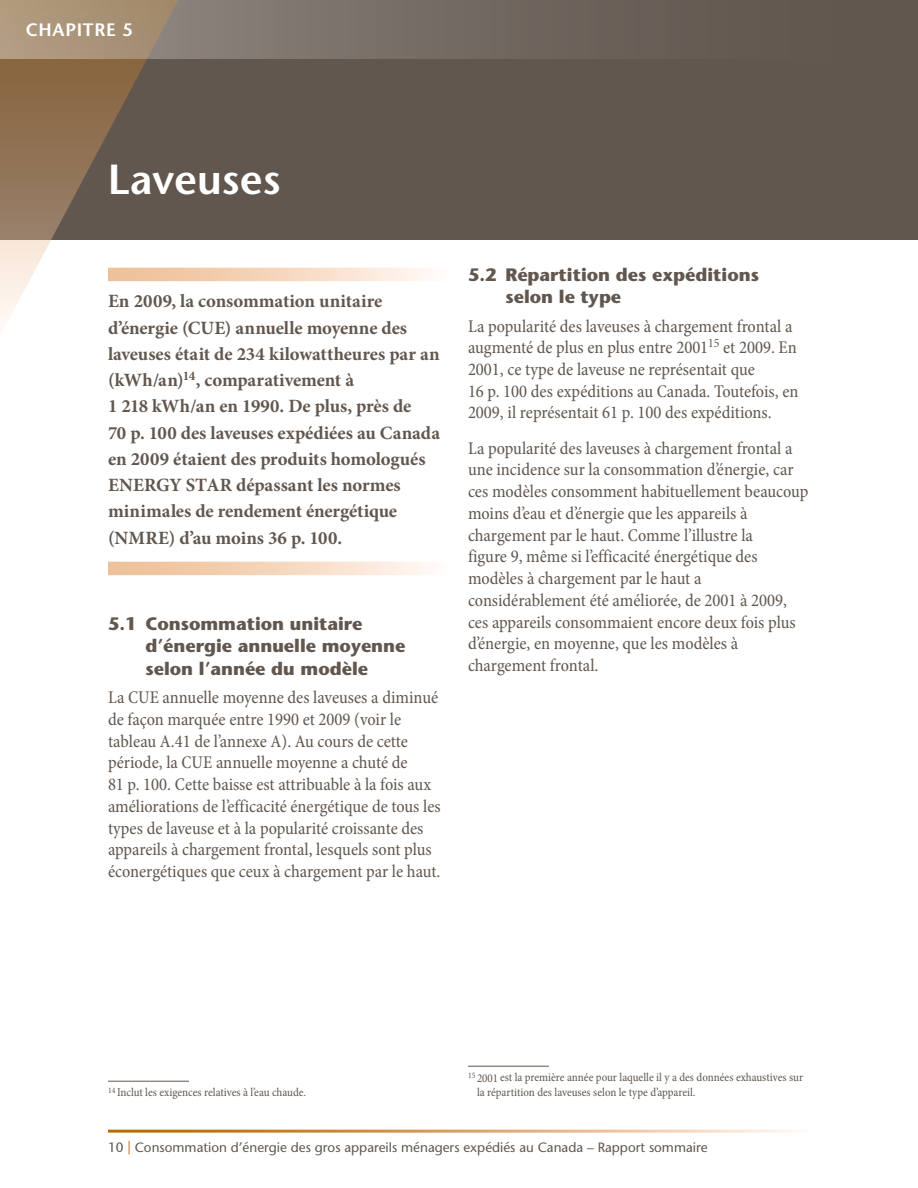
<style>
.page{position:relative;width:918px;height:1188px;background:#fff}
.page>*{position:absolute;margin:0;border:0;box-sizing:border-box;transform-origin:0 0}
.t1{font:600 42px "Stone Sans Std";color:#fff}
.t2{font:700 18.75px/26.2px "Minion Pro";letter-spacing:-.005em;color:#61574f}
.t3{font:condensed 18px/21.8px "Minion Pro";color:#61574f}
.t4{font:700 18px/22.5px "Stone Sans Std";color:#61574f}
.t5{font:600 18px "Stone Sans Std";letter-spacing:.04em;color:#fff}
.t6{font:500 13.5px "Stone Sans Std";color:#61574f}
.t7{font:condensed 12px/15px "Minion Pro";color:#61574f}
.s1{color:#b86e00}
</style>
<div class="page">
<div style="left:0;top:0;width:918px;height:239px;background:#61574f"></div>
<svg style="left:0;top:59px;width:193px;height:264px"></svg>
<svg style="left:0;top:0;width:596px;height:59px"></svg>
<svg style="left:108px;top:268px;width:320px;height:13px;background:#f5d7be"></svg>
<svg style="left:108px;top:562px;width:320px;height:13px;background:#f5d7be"></svg>
<hr style="left:108px;top:1081px;width:81px;height:1px;background:#61574f">
<hr style="left:468px;top:1066px;width:81px;height:1px;background:#61574f">
<p class="t5" style="left:26px;top:19px;width:109px">chapitre 5</p>
<h1 class="t1" style="left:108px;top:154px;width:174px">Laveuses</h1>
<p class="t2" style="left:108px;top:288px;width:334px">En 2009, la consommation unitaire d’énergie (CUE) annuelle moyenne des laveuses était de 234 kilowattheures par an (kWh/an)<sup>14</sup>, comparativement à<br>1 218 kWh/an en 1990. De plus, près de<br>70 p. 100 des laveuses expédiées au Canada en 2009 étaient des produits homologués ENERGY STAR dépassant les normes minimales de rendement énergétique (NMRE) d’au moins 36 p. 100.</p>
<p class="t4" style="left:145px;top:612px;width:262px;text-indent:-37px">5.1 Consommation unitaire d’énergie annuelle moyenne selon l’année du modèle</p>
<p class="t3" style="left:108px;top:687px;width:334px">La CUE annuelle moyenne des laveuses a diminué de façon marquée entre 1990 et 2009 (voir le tableau A.41 de l’annexe A). Au cours de cette période, la CUE annuelle moyenne a chuté de<br>81 p. 100. Cette baisse est attribuable à la fois aux améliorations de l’efficacité énergétique de tous les types de laveuse et à la popularité croissante des appareils à chargement frontal, lesquels sont plus éconergétiques que ceux à chargement par le haut.</p>
<p class="t4" style="left:505px;top:263px;width:255px;text-indent:-37px">5.2 Répartition des expéditions selon le type</p>
<p class="t3" style="left:468px;top:315px;width:332px">La popularité des laveuses à chargement frontal a augmenté de plus en plus entre 2001<sup>15</sup> et 2009. En 2001, ce type de laveuse ne représentait que<br>16 p. 100 des expéditions au Canada. Toutefois, en 2009, il représentait 61 p. 100 des expéditions.</p>
<p class="t3" style="left:468px;top:437px;width:342px">La popularité des laveuses à chargement frontal a une incidence sur la consommation d’énergie, car ces modèles consomment habituellement beaucoup moins d’eau et d’énergie que les appareils à chargement par le haut. Comme l’illustre la<br>figure 9, même si l’efficacité énergétique des modèles à chargement par le haut a considérablement été améliorée, de 2001 à 2009, ces appareils consommaient encore deux fois plus d’énergie, en moyenne, que les modèles à chargement frontal.</p>
<p class="t7" style="left:108px;top:1085px;width:200px"><sup>14</sup> Inclut les exigences relatives à l’eau chaude.</p>
<p class="t7" style="left:477px;top:1070px;width:328px;text-indent:-9px"><sup>15</sup> 2001 est la première année pour laquelle il y a des données exhaustives sur la répartition des laveuses selon le type d’appareil.</p>
<p class="t6" style="left:108px;top:1139px;width:601px">10 <span class="s1">|</span> Consommation d’énergie des gros appareils ménagers expédiés au Canada – Rapport sommaire</p>
</div>
